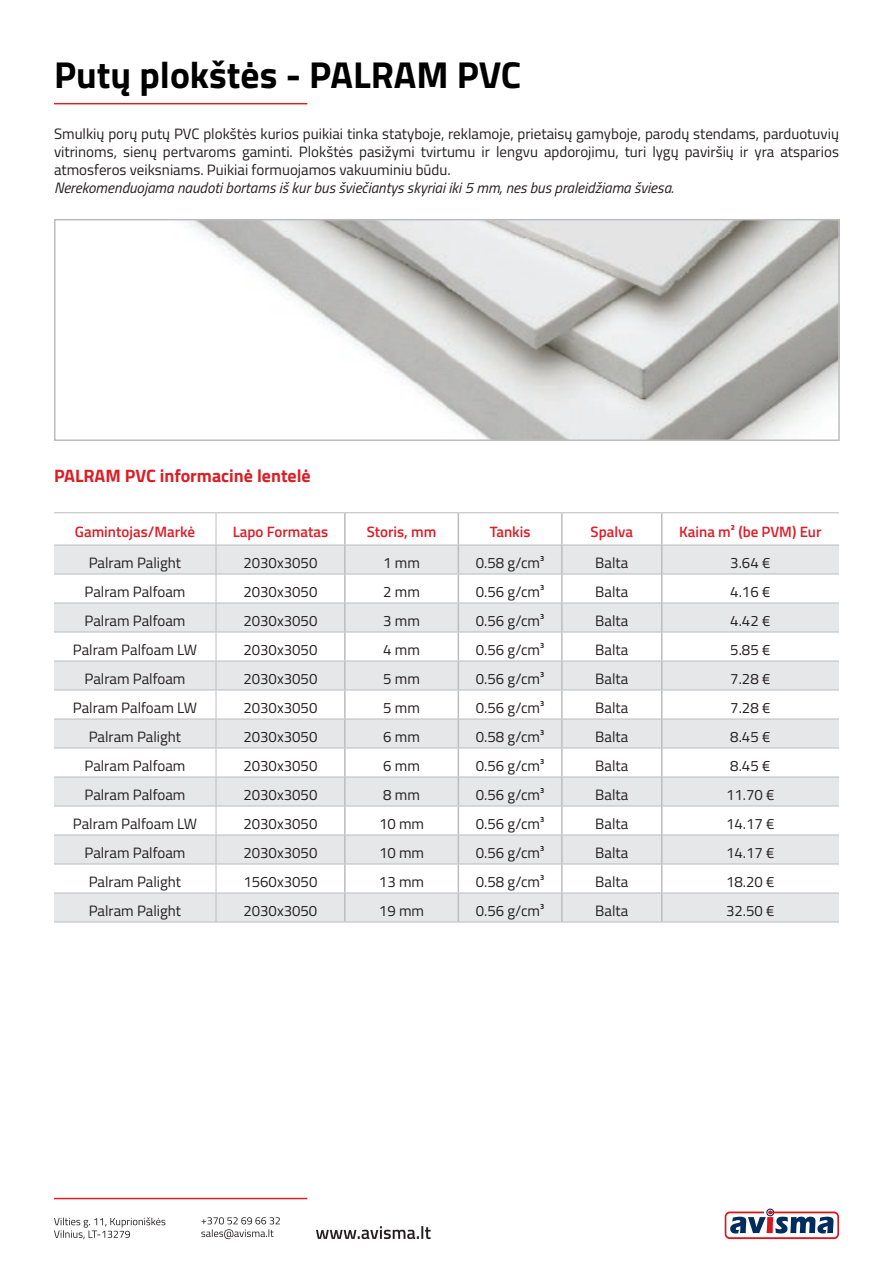
<style>
.page{position:relative;width:893px;height:1263px;background:#fff}
.page>*{position:absolute;margin:0;border:0;box-sizing:border-box;transform-origin:0 0}
.t1{font:700 37.5px "Titillium Web";color:#000}
.t2{font:700 18px "Titillium Web";color:#da2026}
.t3{font:15px/18px "Titillium Web";color:#231f20;text-align:justify}
.t4{font:italic 15px "Titillium Web";color:#231f20}
.t5{font:600 15px "Titillium Web";color:#da1f29}
</style>
<div class="page">
<svg style="left:725px;top:1208px;width:114px;height:31px"></svg>
<hr style="left:54px;top:1198px;width:253px;height:1px;background:#da2026">
<svg style="left:316px;top:1226px;width:115px;height:13px"></svg>
<svg style="left:54px;top:1217px;width:111px;height:22px"></svg>
<svg style="left:201px;top:1217px;width:79px;height:22px"></svg>
<hr style="left:54px;top:103px;width:253px;height:1px;background:#da2026">
<img style="left:187px;top:222px;width:650px;height:216px">
<div style="left:54px;top:219px;width:786px;height:222px;border:2px solid #bcbdc0"></div>
<hr style="left:54px;top:512px;width:162px;height:1px;background:#bcbdc0">
<hr style="left:216px;top:512px;width:129px;height:1px;background:#bcbdc0">
<hr style="left:345px;top:512px;width:113px;height:1px;background:#bcbdc0">
<hr style="left:458px;top:512px;width:104px;height:1px;background:#bcbdc0">
<hr style="left:562px;top:512px;width:100px;height:1px;background:#bcbdc0">
<hr style="left:54px;top:922px;width:162px;height:1px;background:#bcbdc0">
<hr style="left:216px;top:922px;width:129px;height:1px;background:#bcbdc0">
<hr style="left:345px;top:922px;width:113px;height:1px;background:#bcbdc0">
<hr style="left:458px;top:922px;width:104px;height:1px;background:#bcbdc0">
<hr style="left:562px;top:922px;width:100px;height:1px;background:#bcbdc0">
<hr style="left:662px;top:512px;width:177px;height:1px;background:#bcbdc0">
<hr style="left:662px;top:922px;width:177px;height:1px;background:#bcbdc0">
<svg style="left:54px;top:513px;width:785px;height:409px"></svg>
<h1 class="t1" style="left:54px;top:47px;width:469px">Putų plokštės - PALRAM PVC</h1>
<p class="t3" style="left:54px;top:124px;width:786px">Smulkių porų putų PVC plokštės kurios puikiai tinka statyboje, reklamoje, prietaisų gamyboje, parodų stendams, parduotuvių vitrinoms, sienų pertvaroms gaminti. Plokštės pasižymi tvirtumu ir lengvu apdorojimu, turi lygų paviršių ir yra atsparios atmosferos veiksniams. Puikiai formuojamos vakuuminiu būdu.</p>
<p class="t4" style="left:54px;top:177px;width:621px">Nerekomenduojama naudoti bortams iš kur bus šviečiantys skyriai iki 5 mm, nes bus praleidžiama šviesa.</p>
<p class="t2" style="left:54px;top:462px;width:258px">PALRAM PVC informacinė lentelė</p>
<p class="t5" style="left:75px;top:521px;width:122px">Gamintojas/Markė</p>
<p class="t5" style="left:233px;top:521px;width:97px">Lapo Formatas</p>
<p class="t5" style="left:367px;top:521px;width:71px">Storis, mm</p>
<p class="t5" style="left:490px;top:521px;width:42px">Tankis</p>
<p class="t5" style="left:591px;top:521px;width:44px">Spalva</p>
<p class="t5" style="left:679px;top:521px;width:144px">Kaina m² (be PVM) Eur</p>
<p class="t3" style="left:89px;top:553px;width:94px">Palram Palight</p>
<p class="t3" style="left:243px;top:553px;width:75px">2030x3050</p>
<p class="t3" style="left:383px;top:553px;width:38px">1 mm</p>
<p class="t3" style="left:476px;top:553px;width:70px">0.58 g/cm³</p>
<p class="t3" style="left:595px;top:553px;width:34px">Balta</p>
<p class="t3" style="left:730px;top:553px;width:42px">3.64 €</p>
<p class="t3" style="left:85px;top:582px;width:102px">Palram Palfoam</p>
<p class="t3" style="left:243px;top:582px;width:75px">2030x3050</p>
<p class="t3" style="left:383px;top:582px;width:38px">2 mm</p>
<p class="t3" style="left:476px;top:582px;width:70px">0.56 g/cm³</p>
<p class="t3" style="left:595px;top:582px;width:34px">Balta</p>
<p class="t3" style="left:730px;top:582px;width:42px">4.16 €</p>
<p class="t3" style="left:85px;top:611px;width:102px">Palram Palfoam</p>
<p class="t3" style="left:243px;top:611px;width:75px">2030x3050</p>
<p class="t3" style="left:383px;top:611px;width:38px">3 mm</p>
<p class="t3" style="left:476px;top:611px;width:70px">0.56 g/cm³</p>
<p class="t3" style="left:595px;top:611px;width:34px">Balta</p>
<p class="t3" style="left:730px;top:611px;width:42px">4.42 €</p>
<p class="t3" style="left:73px;top:640px;width:126px">Palram Palfoam LW</p>
<p class="t3" style="left:243px;top:640px;width:75px">2030x3050</p>
<p class="t3" style="left:383px;top:640px;width:38px">4 mm</p>
<p class="t3" style="left:476px;top:640px;width:70px">0.56 g/cm³</p>
<p class="t3" style="left:595px;top:640px;width:34px">Balta</p>
<p class="t3" style="left:730px;top:640px;width:42px">5.85 €</p>
<p class="t3" style="left:85px;top:669px;width:102px">Palram Palfoam</p>
<p class="t3" style="left:243px;top:669px;width:75px">2030x3050</p>
<p class="t3" style="left:383px;top:669px;width:38px">5 mm</p>
<p class="t3" style="left:476px;top:669px;width:70px">0.56 g/cm³</p>
<p class="t3" style="left:595px;top:669px;width:34px">Balta</p>
<p class="t3" style="left:730px;top:669px;width:42px">7.28 €</p>
<p class="t3" style="left:73px;top:698px;width:126px">Palram Palfoam LW</p>
<p class="t3" style="left:243px;top:698px;width:75px">2030x3050</p>
<p class="t3" style="left:383px;top:698px;width:38px">5 mm</p>
<p class="t3" style="left:476px;top:698px;width:70px">0.56 g/cm³</p>
<p class="t3" style="left:595px;top:698px;width:34px">Balta</p>
<p class="t3" style="left:730px;top:698px;width:42px">7.28 €</p>
<p class="t3" style="left:89px;top:727px;width:94px">Palram Palight</p>
<p class="t3" style="left:243px;top:727px;width:75px">2030x3050</p>
<p class="t3" style="left:383px;top:727px;width:38px">6 mm</p>
<p class="t3" style="left:476px;top:727px;width:70px">0.58 g/cm³</p>
<p class="t3" style="left:595px;top:727px;width:34px">Balta</p>
<p class="t3" style="left:730px;top:727px;width:42px">8.45 €</p>
<p class="t3" style="left:85px;top:756px;width:102px">Palram Palfoam</p>
<p class="t3" style="left:243px;top:756px;width:75px">2030x3050</p>
<p class="t3" style="left:383px;top:756px;width:38px">6 mm</p>
<p class="t3" style="left:476px;top:756px;width:70px">0.56 g/cm³</p>
<p class="t3" style="left:595px;top:756px;width:34px">Balta</p>
<p class="t3" style="left:730px;top:756px;width:42px">8.45 €</p>
<p class="t3" style="left:85px;top:785px;width:102px">Palram Palfoam</p>
<p class="t3" style="left:243px;top:785px;width:75px">2030x3050</p>
<p class="t3" style="left:383px;top:785px;width:38px">8 mm</p>
<p class="t3" style="left:476px;top:785px;width:70px">0.56 g/cm³</p>
<p class="t3" style="left:595px;top:785px;width:34px">Balta</p>
<p class="t3" style="left:726px;top:785px;width:50px">11.70 €</p>
<p class="t3" style="left:73px;top:814px;width:126px">Palram Palfoam LW</p>
<p class="t3" style="left:243px;top:814px;width:75px">2030x3050</p>
<p class="t3" style="left:379px;top:814px;width:47px">10 mm</p>
<p class="t3" style="left:476px;top:814px;width:70px">0.56 g/cm³</p>
<p class="t3" style="left:595px;top:814px;width:34px">Balta</p>
<p class="t3" style="left:726px;top:814px;width:50px">14.17 €</p>
<p class="t3" style="left:85px;top:843px;width:102px">Palram Palfoam</p>
<p class="t3" style="left:243px;top:843px;width:75px">2030x3050</p>
<p class="t3" style="left:379px;top:843px;width:47px">10 mm</p>
<p class="t3" style="left:476px;top:843px;width:70px">0.56 g/cm³</p>
<p class="t3" style="left:595px;top:843px;width:34px">Balta</p>
<p class="t3" style="left:726px;top:843px;width:50px">14.17 €</p>
<p class="t3" style="left:89px;top:872px;width:94px">Palram Palight</p>
<p class="t3" style="left:243px;top:872px;width:75px">1560x3050</p>
<p class="t3" style="left:379px;top:872px;width:47px">13 mm</p>
<p class="t3" style="left:476px;top:872px;width:70px">0.58 g/cm³</p>
<p class="t3" style="left:595px;top:872px;width:34px">Balta</p>
<p class="t3" style="left:726px;top:872px;width:50px">18.20 €</p>
<p class="t3" style="left:89px;top:901px;width:94px">Palram Palight</p>
<p class="t3" style="left:243px;top:901px;width:75px">2030x3050</p>
<p class="t3" style="left:379px;top:901px;width:47px">19 mm</p>
<p class="t3" style="left:476px;top:901px;width:70px">0.56 g/cm³</p>
<p class="t3" style="left:595px;top:901px;width:34px">Balta</p>
<p class="t3" style="left:726px;top:901px;width:50px">32.50 €</p>
</div>
